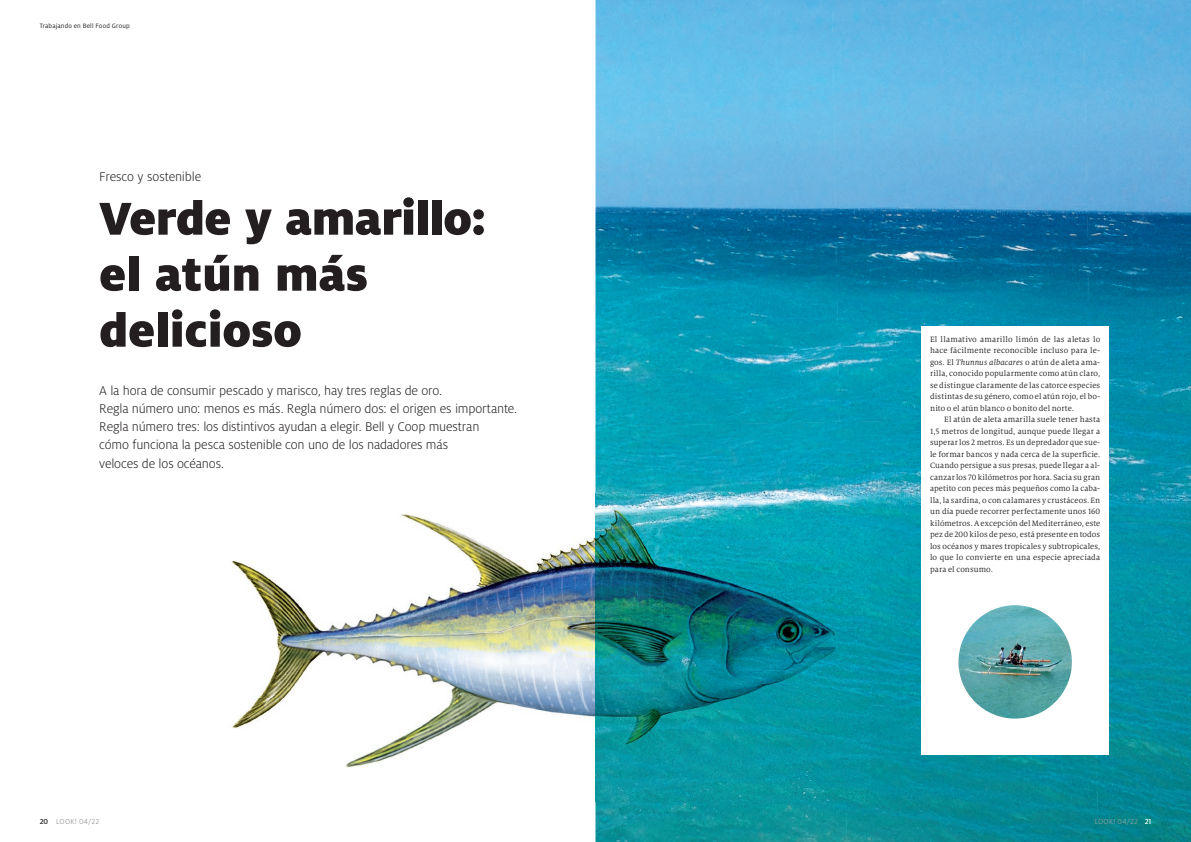
<style>
.page{position:relative;width:1191px;height:842px;background:#fff}
.page>*{position:absolute;margin:0;border:0;box-sizing:border-box;transform-origin:0 0}
.t1{font:900 51px/56px "Milo Pro";letter-spacing:-.005em;color:#231f20}
.t2{font:300 14px/18px "Milo Pro";letter-spacing:-.01em;color:#231f20}
.t3{font:8.5px/11.5px "Milo Serif Pro";letter-spacing:.01em;color:#231f20;text-align:justify}
.t4{font:300 8px "Milo Pro";letter-spacing:.03em;color:#808285}
.t5{font:300 8px "Milo Pro";letter-spacing:.03em;color:#a8a9ad}
.t6{font:7px "Milo Pro";letter-spacing:.02em;color:#231f20}
.s1{font-style:italic}
.s2{font-weight:500;color:#231f20}
.s3{font-weight:500;color:#fff}
</style>
<div class="page">
<img style="left:232px;top:493px;width:626px;height:309px">
<img style="left:595px;top:0;width:237px;height:208px">
<img style="left:832px;top:0;width:251px;height:208px">
<img style="left:1083px;top:0;width:108px;height:522px">
<img style="left:595px;top:208px;width:240px;height:209px">
<img style="left:835px;top:204px;width:256px;height:213px">
<img style="left:595px;top:417px;width:326px;height:76px">
<img style="left:858px;top:488px;width:63px;height:213px">
<img style="left:1098px;top:522px;width:93px;height:320px">
<img style="left:846px;top:701px;width:252px;height:141px">
<img style="left:595px;top:802px;width:252px;height:40px">
<div style="left:921px;top:326px;width:187px;height:95px;background:#fff"></div>
<div style="left:921px;top:407px;width:187px;height:175px;background:#fff"></div>
<div style="left:921px;top:579px;width:187px;height:26px;background:#fff"></div>
<div style="left:921px;top:591px;width:187px;height:71px;background:#fff"></div>
<div style="left:921px;top:660px;width:187px;height:25px;background:#fff"></div>
<div style="left:921px;top:683px;width:187px;height:25px;background:#fff"></div>
<div style="left:921px;top:706px;width:187px;height:25px;background:#fff"></div>
<div style="left:921px;top:729px;width:187px;height:25px;background:#fff"></div>
<img style="left:958px;top:605px;width:113px;height:114px;border-radius:57px">
<p class="t6" style="left:40px;top:22px;width:92px">Trabajando en Bell Food Group</p>
<h2 class="t2" style="left:99px;top:168px;width:104px">Fresco y sostenible</h2>
<h1 class="t1" style="left:99px;top:190px;width:389px">Verde y amarillo: el atún más delicioso</h1>
<p class="t2" style="left:99px;top:382px;width:419px">A la hora de consumir pescado y marisco, hay tres reglas de oro.<br>Regla número uno: menos es más. Regla número dos: el origen es importante.<br>Regla número tres: los distintivos ayudan a elegir. Bell y Coop muestran<br>cómo funciona la pesca sostenible con uno de los nadadores más<br>veloces de los océanos.</p>
<p class="t3" style="left:930px;top:333px;width:172px">El llamativo amarillo limón de las aletas lo hace fácilmente reconocible incluso para le&shy;gos. El <span class="s1">Thunnus albacares</span> o atún de aleta ama&shy;rilla, conocido popularmente como atún claro, se distingue claramente de las catorce especies distintas de su género, como el atún rojo, el bo&shy;nito o el atún blanco o bonito del norte.</p>
<p class="t3" style="left:930px;top:414px;width:172px;text-indent:14px">El atún de aleta amarilla suele tener hasta 1,5 metros de longitud, aunque puede llegar a superar los 2 metros. Es un depredador que sue&shy;le formar bancos y nada cerca de la superficie.<br>Cuando persigue a sus presas, puede llegar a al&shy;canzar los 70 kilómetros por hora. Sacia su gran apetito con peces más pequeños como la caba&shy;lla, la sardina, o con calamares y crustáceos. En un día puede recorrer perfectamente unos 160 kilómetros. A excepción del Mediterráneo, este pez de 200 kilos de peso, está presente en todos los océanos y mares tropicales y subtropicales, lo que lo convierte en una especie apreciada para el consumo.</p>
<p class="t4" style="left:40px;top:817px;width:61px"><span class="s2">20</span> LOOK! 04/22</p>
<p class="t5" style="left:1094px;top:817px;width:58px">LOOK! 04/22 <span class="s3">21</span></p>
</div>
